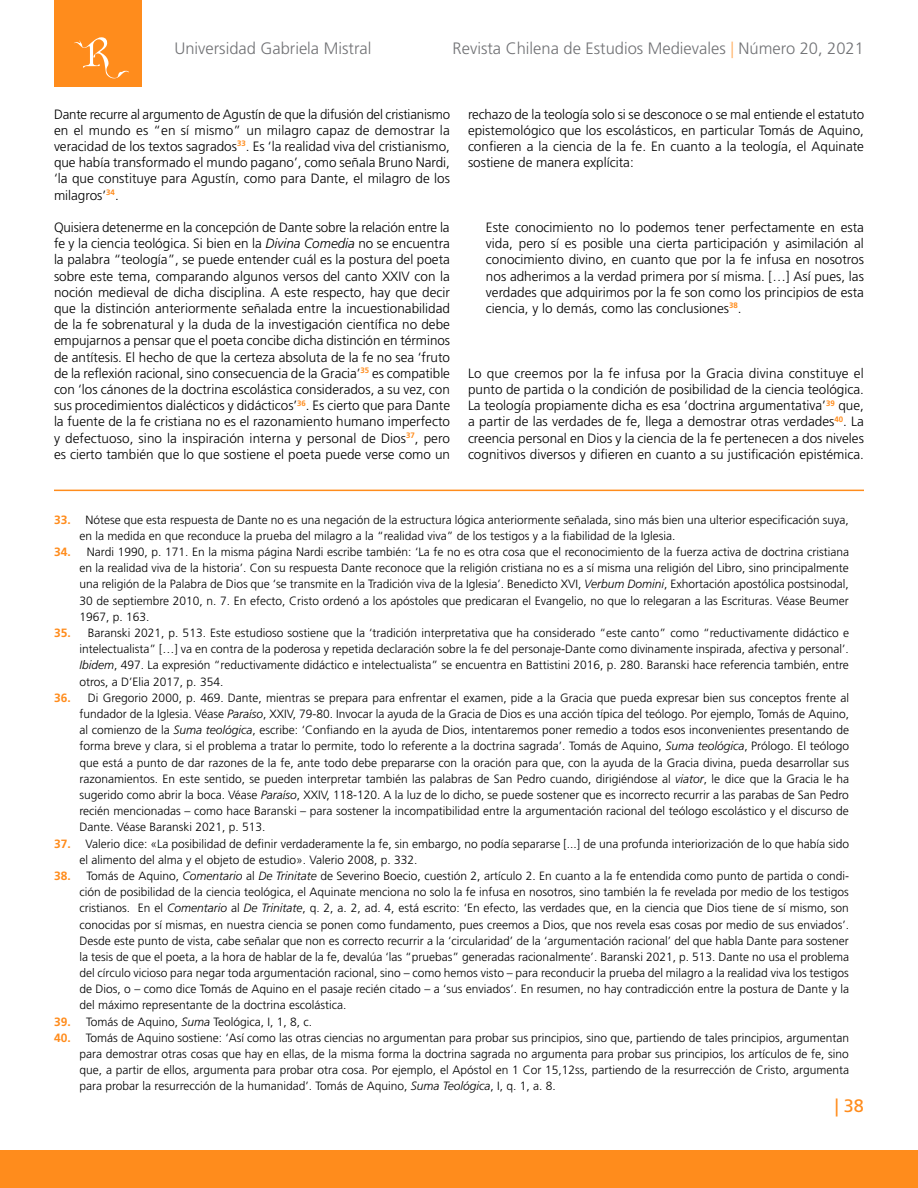
<style>
.page{position:relative;width:918px;height:1188px;background:#fff}
.page>*{position:absolute;margin:0;border:0;box-sizing:border-box;transform-origin:0 0}
.t1{font:18px "Frutiger LT Std";color:#ff8c1c}
.t2{font:300 16.5px "Frutiger LT Std";color:#717275}
.t3{font:300 13.5px/16.2px "Frutiger LT Std";color:#000;text-align:justify}
.t4{font:300 12px/16.2px "Frutiger LT Std";color:#000;text-align:justify}
.s1{color:#ffb165}
.s2{font-style:italic}
.s3{font-weight:700;color:#ff8c1c}
</style>
<div class="page">
<div style="left:0;top:1151px;width:918px;height:37px;background:#ff8c1c"></div>
<div style="left:54px;top:0;width:88px;height:86px;background:#ff8c1c"></div>
<svg style="left:74px;top:37px;width:55px;height:42px"></svg>
<hr style="left:54px;top:490px;width:810px;height:1px;background:#ff8c1c">
<h2 class="t2" style="left:174px;top:39px;width:199px">Universidad Gabriela Mistral</h2>
<h2 class="t2" style="left:453px;top:39px;width:413px">Revista Chilena de Estudios Medievales <span class="s1">|</span> Número 20, 2021</h2>
<p class="t3" style="left:54px;top:106px;width:398px">Dante recurre al argumento de Agustín de que la difusión del cristianismo en el mundo es “en sí mismo” un milagro capaz de demostrar la veracidad de los textos sagrados<sup>33</sup>. Es ‘la realidad viva del cristianismo, que había transformado el mundo pagano’, como señala Bruno Nardi, ‘la que constituye para Agustín, como para Dante, el milagro de los milagros’<sup>34</sup>.</p>
<p class="t3" style="left:54px;top:219px;width:398px">Quisiera detenerme en la concepción de Dante sobre la relación entre la fe y la ciencia teológica. Si bien en la <span class="s2">Divina Comedia</span> no se encuentra la palabra “teología”, se puede entender cuál es la postura del poeta sobre este tema, comparando algunos versos del canto XXIV con la noción medieval de dicha disciplina. A este respecto, hay que decir que la distinción anteriormente señalada entre la incuestionabilidad de la fe sobrenatural y la duda de la investigación científica no debe empujarnos a pensar que el poeta concibe dicha distinción en términos de antítesis. El hecho de que la certeza absoluta de la fe no sea ‘fruto de la reflexión racional, sino consecuencia de la Gracia’<sup>35</sup> es compatible con ‘los cánones de la doctrina escolástica considerados, a su vez, con sus procedimientos dialécticos y didácticos’<sup>36</sup>. Es cierto que para Dante la fuente de la fe cristiana no es el razonamiento humano imperfecto y defectuoso, sino la inspiración interna y personal de Dios<sup>37</sup>, pero es cierto también que lo que sostiene el poeta puede verse como un</p>
<p class="t3" style="left:468px;top:106px;width:398px">rechazo de la teología solo si se desconoce o se mal entiende el estatuto epistemológico que los escolásticos, en particular Tomás de Aquino, confieren a la ciencia de la fe. En cuanto a la teología, el Aquinate sostiene de manera explícita:</p>
<p class="t3" style="left:486px;top:219px;width:379px">Este conocimiento no lo podemos tener perfectamente en esta vida, pero sí es posible una cierta participación y asimilación al conocimiento divino, en cuanto que por la fe infusa en nosotros nos adherimos a la verdad primera por sí misma. […] Así pues, las verdades que adquirimos por la fe son como los principios de esta ciencia, y lo demás, como las conclusiones<sup>38</sup>.</p>
<p class="t3" style="left:468px;top:365px;width:398px">Lo que creemos por la fe infusa por la Gracia divina constituye el punto de partida o la condición de posibilidad de la ciencia teológica.<br>La teología propiamente dicha es esa ‘doctrina argumentativa’<sup>39</sup> que, a partir de las verdades de fe, llega a demostrar otras verdades<sup>40</sup>. La creencia personal en Dios y la ciencia de la fe pertenecen a dos niveles cognitivos diversos y difieren en cuanto a su justificación epistémica.</p>
<p class="t4" style="left:80px;top:511px;width:771px;text-indent:-26px"><span class="s3">33.</span> Nótese que esta respuesta de Dante no es una negación de la estructura lógica anteriormente señalada, sino más bien una ulterior especificación suya, en la medida en que reconduce la prueba del milagro a la “realidad viva” de los testigos y a la fiabilidad de la Iglesia.</p>
<p class="t4" style="left:80px;top:544px;width:771px;text-indent:-26px"><span class="s3">34.</span> Nardi 1990, p. 171. En la misma página Nardi escribe también: ‘La fe no es otra cosa que el reconocimiento de la fuerza activa de doctrina cristiana en la realidad viva de la historia’. Con su respuesta Dante reconoce que la religión cristiana no es a sí misma una religión del Libro, sino principalmente una religión de la Palabra de Dios que ‘se transmite en la Tradición viva de la Iglesia’. Benedicto XVI, <span class="s2">Verbum Domini</span>, Exhortación apostólica postsinodal, 30 de septiembre 2010, n. 7. En efecto, Cristo ordenó a los apóstoles que predicaran el Evangelio, no que lo relegaran a las Escrituras. Véase Beumer 1967, p. 163.</p>
<p class="t4" style="left:80px;top:625px;width:771px;text-indent:-26px"><span class="s3">35.</span> Baranski 2021, p. 513. Este estudioso sostiene que la ‘tradición interpretativa que ha considerado “este canto” como “reductivamente didáctico e intelectualista” […] va en contra de la poderosa y repetida declaración sobre la fe del personaje-Dante como divinamente inspirada, afectiva y personal’.<br><span class="s2">Ibidem</span>, 497. La expresión “reductivamente didáctico e intelectualista” se encuentra en Battistini 2016, p. 280. Baranski hace referencia también, entre otros, a D’Elia 2017, p. 354.</p>
<p class="t4" style="left:80px;top:690px;width:771px;text-indent:-26px"><span class="s3">36.</span> Di Gregorio 2000, p. 469. Dante, mientras se prepara para enfrentar el examen, pide a la Gracia que pueda expresar bien sus conceptos frente al fundador de la Iglesia. Véase <span class="s2">Paraíso</span>, XXIV, 79-80. Invocar la ayuda de la Gracia de Dios es una acción típica del teólogo. Por ejemplo, Tomás de Aquino, al comienzo de la <span class="s2">Suma teológica</span>, escribe: ‘Confiando en la ayuda de Dios, intentaremos poner remedio a todos esos inconvenientes presentando de forma breve y clara, si el problema a tratar lo permite, todo lo referente a la doctrina sagrada’. Tomás de Aquino, <span class="s2">Suma teológica</span>, Prólogo. El teólogo que está a punto de dar razones de la fe, ante todo debe prepararse con la oración para que, con la ayuda de la Gracia divina, pueda desarrollar sus razonamientos. En este sentido, se pueden interpretar también las palabras de San Pedro cuando, dirigiéndose al <span class="s2">viator</span>, le dice que la Gracia le ha sugerido como abrir la boca. Véase <span class="s2">Paraíso</span>, XXIV, 118-120. A la luz de lo dicho, se puede sostener que es incorrecto recurrir a las parabas de San Pedro recién mencionadas – como hace Baranski – para sostener la incompatibilidad entre la argumentación racional del teólogo escolástico y el discurso de Dante. Véase Baranski 2021, p. 513.</p>
<p class="t4" style="left:80px;top:835px;width:771px;text-indent:-26px"><span class="s3">37.</span> Valerio dice: «La posibilidad de definir verdaderamente la fe, sin embargo, no podía separarse [...] de una profunda interiorización de lo que había sido el alimento del alma y el objeto de estudio». Valerio 2008, p. 332.</p>
<p class="t4" style="left:80px;top:868px;width:771px;text-indent:-26px"><span class="s3">38.</span> Tomás de Aquino, <span class="s2">Comentario</span> al <span class="s2">De Trinitate</span> de Severino Boecio, cuestión 2, artículo 2. En cuanto a la fe entendida como punto de partida o condi&shy;ción de posibilidad de la ciencia teológica, el Aquinate menciona no solo la fe infusa en nosotros, sino también la fe revelada por medio de los testigos cristianos. En el <span class="s2">Comentario</span> al <span class="s2">De Trinitate</span>, q. 2, a. 2, ad. 4, está escrito: ‘En efecto, las verdades que, en la ciencia que Dios tiene de sí mismo, son conocidas por sí mismas, en nuestra ciencia se ponen como fundamento, pues creemos a Dios, que nos revela esas cosas por medio de sus enviados’.<br>Desde este punto de vista, cabe señalar que non es correcto recurrir a la ‘circularidad’ de la ‘argumentación racional’ del que habla Dante para sostener la tesis de que el poeta, a la hora de hablar de la fe, devalúa ‘las “pruebas” generadas racionalmente’. Baranski 2021, p. 513. Dante no usa el problema del círculo vicioso para negar toda argumentación racional, sino – como hemos visto – para reconducir la prueba del milagro a la realidad viva los testigos de Dios, o – como dice Tomás de Aquino en el pasaje recién citado – a ‘sus enviados’. En resumen, no hay contradicción entre la postura de Dante y la del máximo representante de la doctrina escolástica.</p>
<p class="t4" style="left:54px;top:1014px;width:260px"><span class="s3">39.</span> Tomás de Aquino, <span class="s2">Suma</span> Teológica, I, 1, 8, c.</p>
<p class="t4" style="left:80px;top:1030px;width:771px;text-indent:-26px"><span class="s3">40.</span> Tomás de Aquino sostiene: ‘Así como las otras ciencias no argumentan para probar sus principios, sino que, partiendo de tales principios, argumentan para demostrar otras cosas que hay en ellas, de la misma forma la doctrina sagrada no argumenta para probar sus principios, los artículos de fe, sino que, a partir de ellos, argumenta para probar otra cosa. Por ejemplo, el Apóstol en 1 Cor 15,12ss, partiendo de la resurrección de Cristo, argumenta para probar la resurrección de la humanidad’. Tomás de Aquino, <span class="s2">Suma Teológica</span>, I, q. 1, a. 8.</p>
<h1 class="t1" style="left:835px;top:1095px;width:31px">| 38</h1>
</div>
